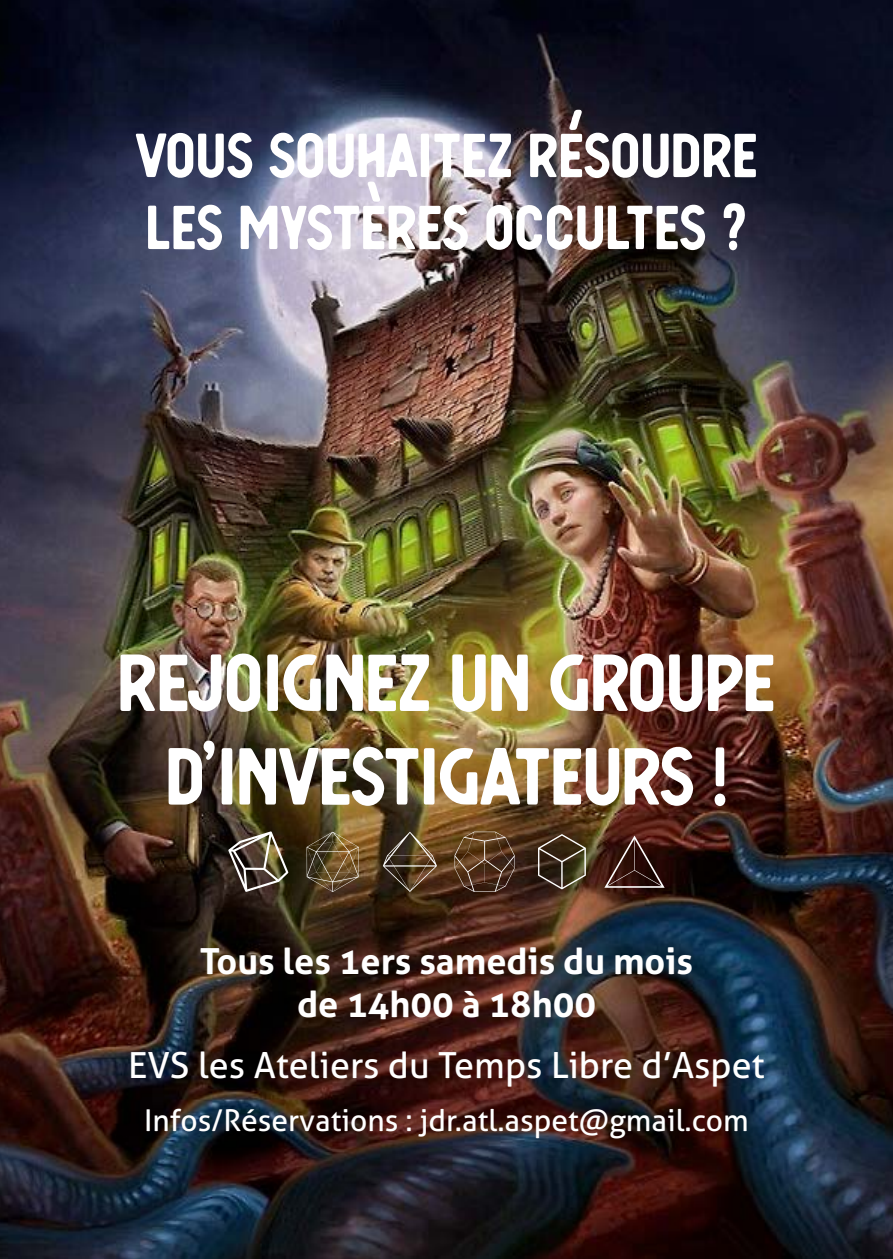
<style>
.page{position:relative;width:893px;height:1259px;background:#fff}
.page>*{position:absolute;margin:0;border:0;box-sizing:border-box;transform-origin:0 0}
.t1{font:78px/93.6px "Berringer";letter-spacing:-.01em;color:#fff;text-align:center}
.t2{font:60px/72px "Berringer";color:#fff}
.t3{font:700 36px/43.2px "Aller";color:#fff;text-align:center}
.t4{font:36px "Aller";color:#fff}
.t5{font:30px "Aller";color:#fff}
</style>
<div class="page">
<img style="left:0;top:0;width:893px;height:1259px">
<img style="left:228px;top:831px;width:60px;height:61px">
<img style="left:307px;top:831px;width:52px;height:61px">
<svg style="left:383px;top:831px;width:54px;height:61px;background:#58452e"></svg>
<svg style="left:455px;top:831px;width:60px;height:61px;background:#5f412b"></svg>
<svg style="left:538px;top:834px;width:48px;height:55px;background:#514432"></svg>
<svg style="left:604px;top:835px;width:61px;height:52px;background:#45241f"></svg>
<h2 class="t2" style="left:135px;top:119px;width:624px">VOUS SOUHAITEZ RÉSOUDRE<br>LES MYSTÈRES OCCULTES ?</h2>
<h1 class="t1" style="left:117px;top:635px;width:660px">REJOIGNEZ UN GROUPE<br>D’INVESTIGATEURS !</h1>
<p class="t3" style="left:200px;top:939px;width:495px">Tous les 1ers samedis du mois de 14h00 à 18h00</p>
<p class="t4" style="left:128px;top:1043px;width:638px">EVS les Ateliers du Temps Libre d’Aspet</p>
<p class="t5" style="left:144px;top:1101px;width:606px">Infos/Réservations : jdr.atl.aspet@gmail.com</p>
</div>
